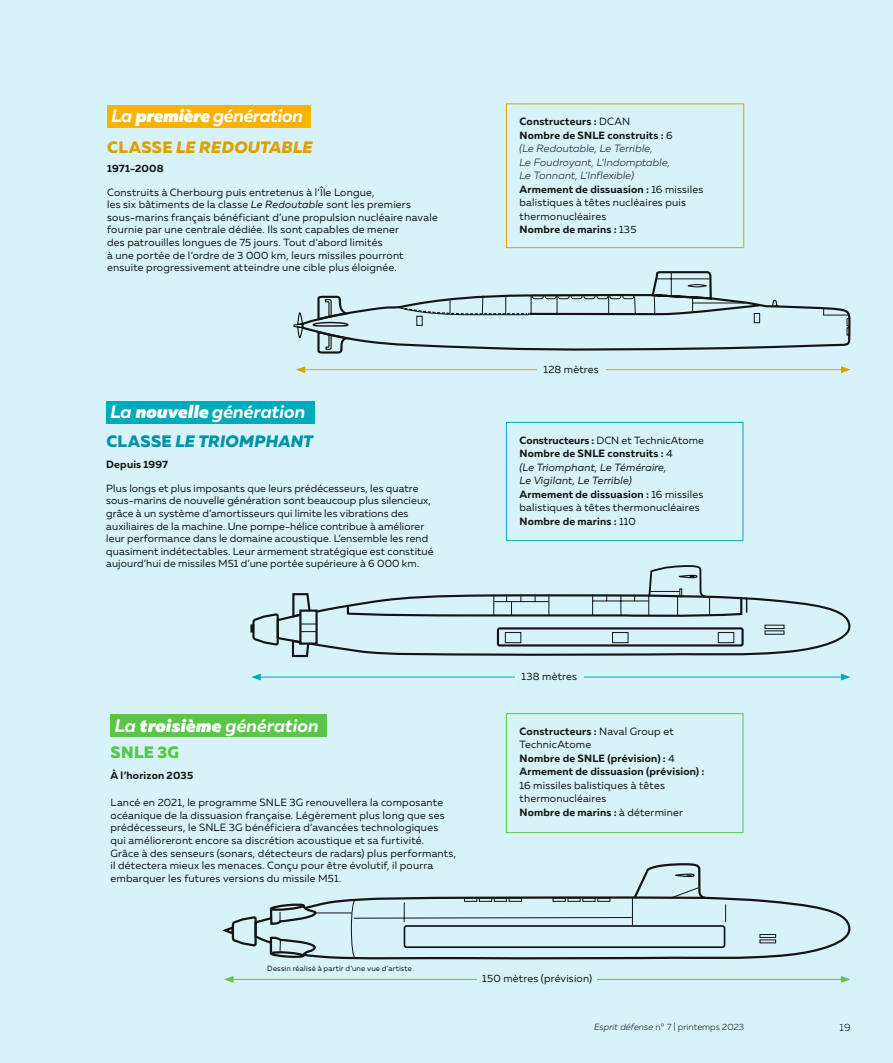
<style>
.page{position:relative;width:893px;height:1063px;background:#d7f3f9}
.page>*{position:absolute;margin:0;border:0;box-sizing:border-box;transform-origin:0 0}
.t1{font:italic 700 18px "Muller";color:#fff}
.t2{font:italic 700 18px "Muller";letter-spacing:-.02em;color:#fff}
.t3{font:italic 800 16.5px "Muller";letter-spacing:.005em;color:#df9f00}
.t4{font:italic 800 16.5px "Muller";letter-spacing:.005em;color:#009aaa}
.t5{font:800 16.5px "Muller";letter-spacing:.01em;color:#58c646}
.t6{font:10.5px/12.6px "Muller";letter-spacing:.015em;color:#131413}
.t7{font:700 10.5px/13.5px "Muller";letter-spacing:.02em;color:#131413}
.t8{font:italic 300 10.5px/13.5px "Muller";letter-spacing:.015em;color:#131413}
.t9{font:300 10.5px "Muller";color:#131413}
.t10{font:300 9px "Muller";color:#131413}
.t11{font:7.5px "Muller";letter-spacing:.025em;color:#131413}
.s1{font-weight:900}
.s2{font-style:normal}
.s3{font-style:italic}
.s4{font-weight:700;font-style:normal}
.s5{font-weight:400;font-style:normal}
.s6{font-weight:400}
.s7{font-weight:400;font-style:italic}
.s8{font-weight:700}
</style>
<div class="page">
<div style="left:107px;top:105px;width:204px;height:22px;background:#fab100"></div>
<div style="left:111px;top:714px;width:216px;height:23px;background:#58c646"></div>
<div style="left:106px;top:401px;width:208px;height:22px;background:#00aaba"></div>
<div style="left:506px;top:103px;width:238px;height:145px;border:1px solid #df9f00"></div>
<div style="left:506px;top:422px;width:237px;height:119px;border:1px solid #00aaba"></div>
<div style="left:506px;top:713px;width:237px;height:120px;border:1px solid #58c646"></div>
<hr style="left:303px;top:369px;width:540px;height:1px;background:#df9f00">
<svg style="left:296px;top:366px;width:9px;height:7px"></svg>
<svg style="left:841px;top:366px;width:9px;height:7px"></svg>
<hr style="left:258px;top:677px;width:585px;height:1px;background:#00aaba">
<svg style="left:251px;top:674px;width:10px;height:6px"></svg>
<svg style="left:841px;top:674px;width:9px;height:6px"></svg>
<hr style="left:231px;top:979px;width:612px;height:1px;background:#58c646">
<svg style="left:224px;top:976px;width:9px;height:7px"></svg>
<svg style="left:841px;top:976px;width:9px;height:7px"></svg>
<div style="left:537px;top:365px;width:68px;height:17px;background:#d6f2f9"></div>
<div style="left:515px;top:672px;width:68px;height:17px;background:#d6f2f9"></div>
<div style="left:478px;top:973px;width:119px;height:17px;background:#d6f2f9"></div>
<svg style="left:657px;top:271px;width:194px;height:77px"></svg>
<svg style="left:293px;top:272px;width:486px;height:82px"></svg>
<svg style="left:823px;top:308px;width:27px;height:27px"></svg>
<div style="left:313px;top:322px;width:36px;height:5px;border:1px solid #131413;border-radius:50%"></div>
<svg style="left:250px;top:597px;width:601px;height:59px"></svg>
<svg style="left:251px;top:593px;width:68px;height:65px"></svg>
<div style="left:765px;top:625px;width:19px;height:4px;border:1px solid #131413"></div>
<div style="left:765px;top:631px;width:19px;height:4px;border:1px solid #131413"></div>
<svg style="left:346px;top:523px;width:401px;height:95px"></svg>
<svg style="left:505px;top:632px;width:229px;height:11px"></svg>
<svg style="left:324px;top:863px;width:527px;height:97px"></svg>
<div style="left:760px;top:934px;width:16px;height:4px;border:1px solid #131413"></div>
<svg style="left:222px;top:887px;width:504px;height:71px"></svg>
<h1 class="t2" style="left:112px;top:105px;width:193px">La <span class="s1">première</span> génération</h1>
<p class="t7" style="left:107px;top:161px;width:58px">1971-2008</p>
<h2 class="t3" style="left:107px;top:137px;width:207px"><span class="s2">CLASSE</span> LE REDOUTABLE</h2>
<p class="t6" style="left:107px;top:186px;width:332px">Construits à Cherbourg puis entretenus à l’Île Longue,<br>les six bâtiments de la classe <span class="s3">Le Redoutable</span> sont les premiers sous-marins français bénéficiant d’une propulsion nucléaire navale fournie par une centrale dédiée. Ils sont capables de mener<br>des patrouilles longues de 75 jours. Tout d’abord limités<br>à une portée de l’ordre de 3 000 km, leurs missiles pourront ensuite progressivement atteindre une cible plus éloignée.</p>
<h1 class="t1" style="left:111px;top:401px;width:196px">La <span class="s1">nouvelle</span> génération</h1>
<p class="t7" style="left:106px;top:457px;width:63px">Depuis 1997</p>
<h2 class="t4" style="left:106px;top:431px;width:208px"><span class="s2">CLASSE</span> LE TRIOMPHANT</h2>
<p class="t6" style="left:106px;top:482px;width:329px">Plus longs et plus imposants que leurs prédécesseurs, les quatre sous-marins de nouvelle génération sont beaucoup plus silencieux, grâce à un système d’amortisseurs qui limite les vibrations des auxiliaires de la machine. Une pompe-hélice contribue à améliorer leur performance dans le domaine acoustique. L’ensemble les rend quasiment indétectables. Leur armement stratégique est constitué aujourd’hui de missiles M51 d’une portée supérieure à 6 000 km.</p>
<p class="t8" style="left:519px;top:115px;width:185px"><span class="s4">Constructeurs :</span> <span class="s5">DCAN<br></span><span class="s4">Nombre de SNLE construits :</span> <span class="s5">6<br></span>(Le Redoutable, Le Terrible,<br>Le Foudroyant, L’Indomptable,<br>Le Tonnant, L’Inflexible)<br><span class="s4">Armement de dissuasion :</span> <span class="s5">16 missiles balistiques à têtes nucléaires puis thermonucléaires<br></span><span class="s4">Nombre de marins :</span> <span class="s5">135</span></p>
<p class="t6" style="left:544px;top:363px;width:57px">128 mètres</p>
<p class="t7" style="left:519px;top:433px;width:186px">Constructeurs : <span class="s6">DCN et TechnicAtome<br></span>Nombre de SNLE construits : <span class="s6">4<br></span><span class="s7">(Le Triomphant, Le Téméraire,<br>Le Vigilant, Le Terrible)<br></span>Armement de dissuasion : <span class="s6">16 missiles balistiques à têtes thermonucléaires<br></span>Nombre de marins : <span class="s6">110</span></p>
<h1 class="t1" style="left:115px;top:714px;width:205px">La <span class="s1">troisième</span> génération</h1>
<h2 class="t5" style="left:111px;top:742px;width:70px">SNLE 3G</h2>
<p class="t7" style="left:111px;top:768px;width:84px">À l’horizon 2035</p>
<p class="t6" style="left:111px;top:796px;width:347px">Lancé en 2021, le programme SNLE 3G renouvellera la composante océanique de la dissuasion française. Légèrement plus long que ses prédécesseurs, le SNLE 3G bénéficiera d’avancées technologiques qui amélioreront encore sa discrétion acoustique et sa furtivité.<br>Grâce à des senseurs (sonars, détecteurs de radars) plus performants, il détectera mieux les menaces. Conçu pour être évolutif, il pourra embarquer les futures versions du missile M51.</p>
<p class="t6" style="left:522px;top:670px;width:57px">138 mètres</p>
<p class="t7" style="left:519px;top:724px;width:187px">Constructeurs : <span class="s6">Naval Group et<br>TechnicAtome<br></span>Nombre de SNLE (prévision) : <span class="s6">4<br></span>Armement de dissuasion (prévision) :</p>
<p class="t6" style="left:519px;top:778px;width:165px;line-height:13.5px">16 missiles balistiques à têtes thermonucléaires<br><span class="s8">Nombre de marins :</span> à déterminer</p>
<p class="t11" style="left:267px;top:964px;width:146px">Dessin réalisé à partir d’une vue d’artiste</p>
<p class="t6" style="left:482px;top:971px;width:111px">150 mètres (prévision)</p>
<p class="t10" style="left:594px;top:1021px;width:152px"><span class="s3">Esprit défense</span> n° 7 | printemps 2023</p>
<p class="t9" style="left:840px;top:1021px;width:12px">19</p>
</div>
